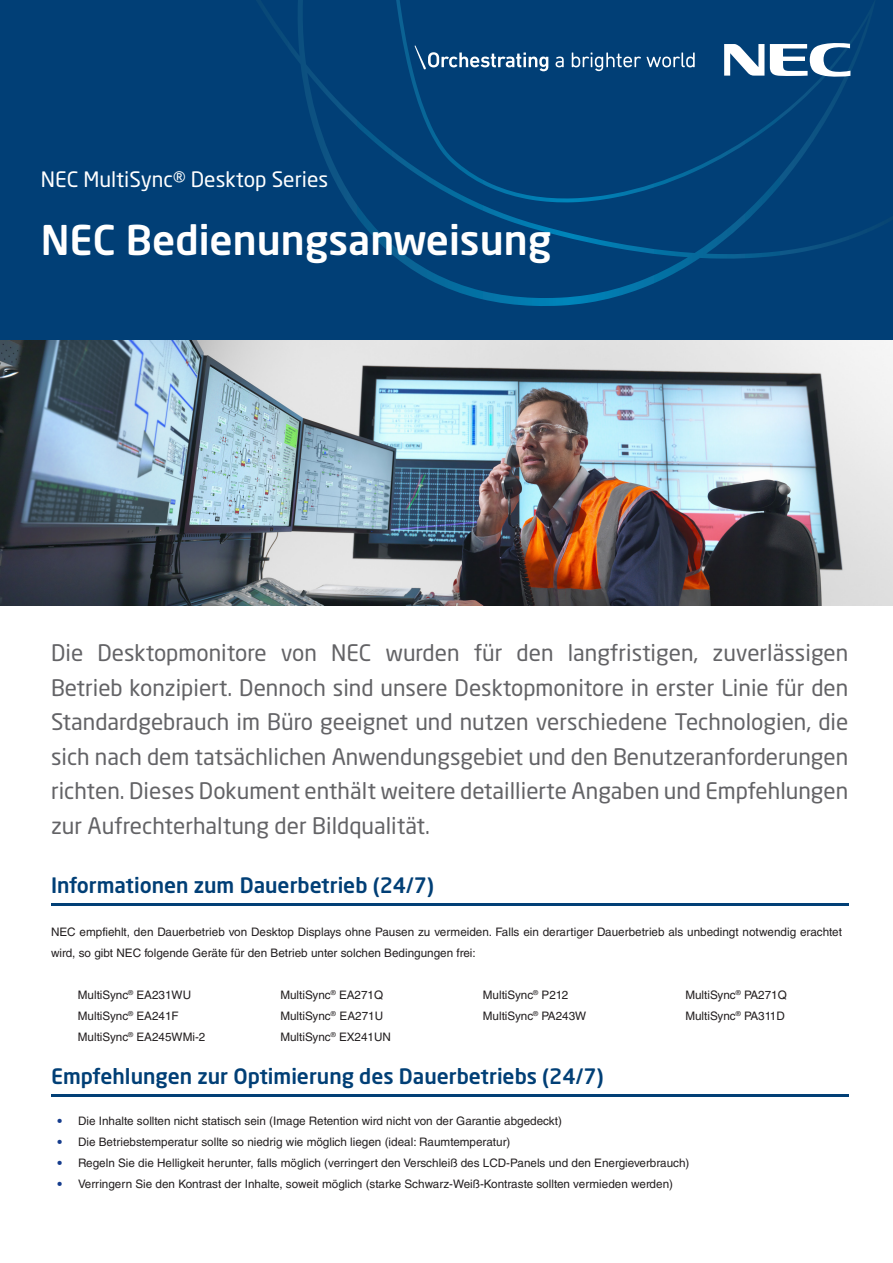
<style>
.page{position:relative;width:893px;height:1263px;background:#fff}
.page>*{position:absolute;margin:0;border:0;box-sizing:border-box;transform-origin:0 0}
.t1{font:500 40.5px "Neo Sans Pro";color:#fff}
.t2{font:22.5px/34.5px "Neo Sans Pro";color:#636366;text-align:justify}
.t3{font:500 21px "Neo Sans Pro";color:#013f76}
.t4{font:21px "Neo Sans Pro";color:#fff}
.t5{font:11.7px/21px "Helvetica LT Std";color:#231f20}
.s1{font-family:"Helvetica Neue";font-weight:500;font-style:italic;color:#153c8d}
</style>
<div class="page">
<div style="left:0;top:0;width:893px;height:340px;background:#013f76"></div>
<svg style="left:270px;top:0;width:597px;height:306px"></svg>
<hr style="left:51px;top:904px;width:797px;height:2px;background:#013f76">
<svg style="left:724px;top:44px;width:40px;height:32px"></svg>
<svg style="left:770px;top:43px;width:80px;height:34px"></svg>
<svg style="left:556px;top:57px;width:8px;height:10px"></svg>
<svg style="left:572px;top:53px;width:123px;height:18px"></svg>
<svg style="left:415px;top:45px;width:133px;height:26px"></svg>
<img style="left:0;top:340px;width:893px;height:266px">
<hr style="left:51px;top:1094px;width:797px;height:3px;background:#013f76">
<p class="t4" style="left:41px;top:166px;width:289px">NEC MultiSync® Desktop Series</p>
<p class="t1" style="left:41px;top:214px;width:512px">NEC Bedienungsanweisung</p>
<p class="t2" style="left:51px;top:636px;width:799px">Die Desktopmonitore von NEC wurden für den langfristigen, zuverlässigen Betrieb konzipiert. Dennoch sind unsere Desktopmonitore in erster Linie für den Standardgebrauch im Büro geeignet und nutzen verschiedene Technologien, die sich nach dem tatsächlichen Anwendungsgebiet und den Benutzeranforderungen richten. Dieses Dokument enthält weitere detaillierte Angaben und Empfehlungen zur Aufrechterhaltung der Bildqualität.</p>
<p class="t3" style="left:51px;top:872px;width:385px">Informationen zum Dauerbetrieb (24/7)</p>
<p class="t5" style="left:51px;top:921px;width:792px">NEC empfiehlt, den Dauerbetrieb von Desktop Displays ohne Pausen zu vermeiden. Falls ein derartiger Dauerbetrieb als unbedingt notwendig erachtet wird, so gibt NEC folgende Geräte für den Betrieb unter solchen Bedingungen frei:</p>
<p class="t5" style="left:78px;top:984px;width:115px">MultiSync<sup>®</sup> EA231WU</p>
<p class="t5" style="left:78px;top:1005px;width:102px">MultiSync<sup>®</sup> EA241F</p>
<p class="t5" style="left:78px;top:1026px;width:129px">MultiSync<sup>®</sup> EA245WMi-2</p>
<p class="t5" style="left:280px;top:984px;width:104px">MultiSync<sup>®</sup> EA271Q</p>
<p class="t5" style="left:280px;top:1005px;width:104px">MultiSync<sup>®</sup> EA271U</p>
<p class="t5" style="left:280px;top:1026px;width:112px">MultiSync<sup>®</sup> EX241UN</p>
<p class="t5" style="left:483px;top:984px;width:87px">MultiSync<sup>®</sup> P212</p>
<p class="t5" style="left:483px;top:1005px;width:105px">MultiSync<sup>®</sup> PA243W</p>
<p class="t3" style="left:51px;top:1063px;width:554px">Empfehlungen zur Optimierung des Dauerbetriebs (24/7)</p>
<p class="t5" style="left:685px;top:984px;width:103px">MultiSync<sup>®</sup> PA271Q</p>
<p class="t5" style="left:685px;top:1005px;width:101px">MultiSync<sup>®</sup> PA311D</p>
<p class="t5" style="left:57px;top:1110px;width:507px"><span class="s1">•</span> Die Inhalte sollten nicht statisch sein (Image Retention wird nicht von der Garantie abgedeckt)</p>
<p class="t5" style="left:57px;top:1131px;width:455px"><span class="s1">•</span> Die Betriebstemperatur sollte so niedrig wie möglich liegen (ideal: Raumtemperatur)</p>
<p class="t5" style="left:57px;top:1152px;width:634px"><span class="s1">•</span> Regeln Sie die Helligkeit herunter, falls möglich (verringert den Verschleiß des LCD-Panels und den Energieverbrauch)</p>
<p class="t5" style="left:57px;top:1173px;width:618px"><span class="s1">•</span> Verringern Sie den Kontrast der Inhalte, soweit möglich (starke Schwarz-Weiß-Kontraste sollten vermieden werden)</p>
</div>
